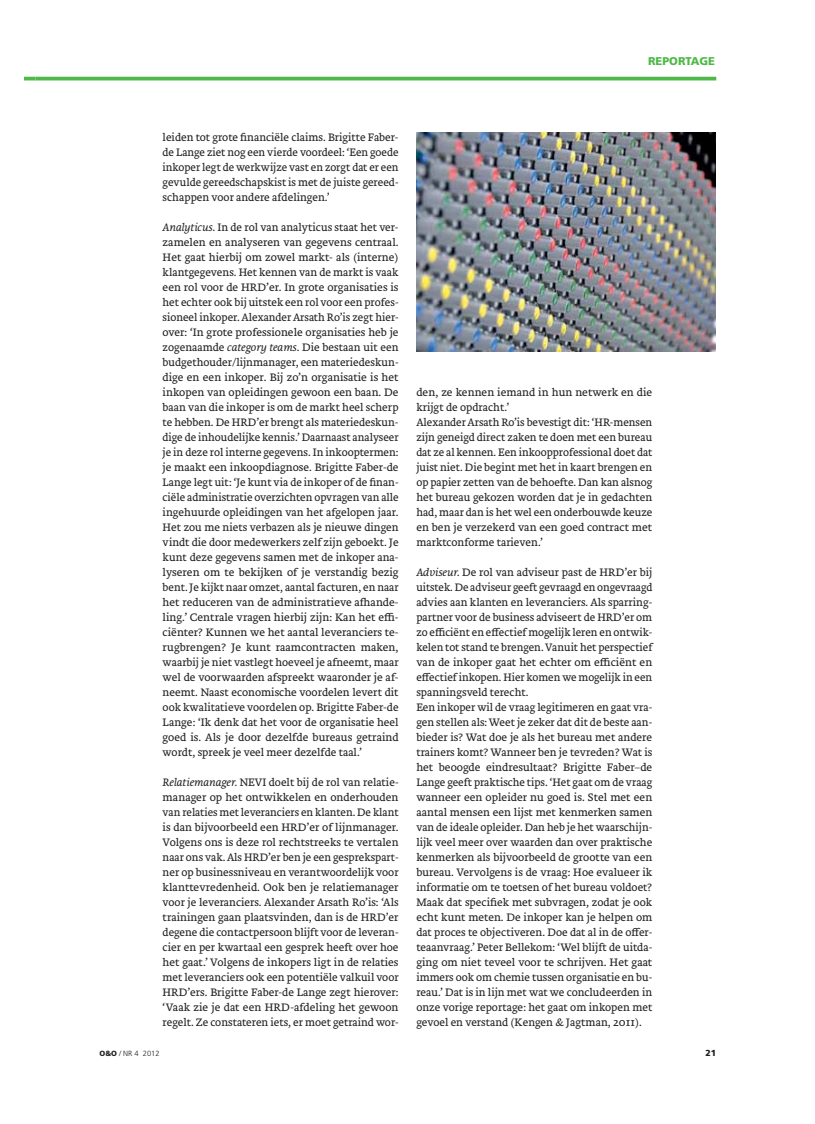
<style>
.page{position:relative;width:815px;height:1124px;background:#fff}
.page>*{position:absolute;margin:0;border:0;box-sizing:border-box;transform-origin:0 0}
.t1{font:300 11.25px/15px "Brioni Text Std";color:#231f20;text-align:justify}
.t2{font:900 11.25px "Frutiger LT Std";color:#50b848}
.t3{font:900 8.75px "Frutiger LT Std";color:#231f20}
.t4{font:300 7.5px "Frutiger LT Std";color:#231f20}
.s1{font-style:italic}
.s2{font-weight:900}
</style>
<div class="page">
<svg style="left:25px;top:77px;width:10px;height:3px"></svg>
<hr style="left:35px;top:77px;width:681px;height:3px;background:#50b848">
<img style="left:416px;top:132px;width:300px;height:219px">
<p class="t2" style="left:648px;top:56px;width:69px">REPORTAGE</p>
<p class="t1" style="left:163px;top:130px;width:238px">leiden tot grote financiële claims. Brigitte Faber&shy;de Lange ziet nog een vierde voordeel: ‘Een goede inkoper legt de werkwijze vast en zorgt dat er een gevulde gereedschapskist is met de juiste gereed&shy;schappen voor andere afdelingen.’</p>
<p class="t1" style="left:163px;top:220px;width:238px"><span class="s1">Analyticus.</span> In de rol van analyticus staat het ver&shy;zamelen en analyseren van gegevens centraal.<br>Het gaat hierbij om zowel markt- als (interne) klantgegevens. Het kennen van de markt is vaak een rol voor de HRD’er. In grote organisaties is het echter ook bij uitstek een rol voor een profes&shy;sioneel inkoper. Alexander Arsath Ro’is zegt hier&shy;over: ‘In grote professionele organisaties heb je zogenaamde <span class="s1">category teams</span>. Die bestaan uit een budgethouder/lijnmanager, een materiedeskun&shy;dige en een inkoper. Bij zo’n organisatie is het inkopen van opleidingen gewoon een baan. De baan van die inkoper is om de markt heel scherp te hebben. De HRD’er brengt als materiedeskun&shy;dige de inhoudelijke kennis.’ Daarnaast analyseer je in deze rol interne gegevens. In inkooptermen: je maakt een inkoopdiagnose. Brigitte Faber-de Lange legt uit: ‘Je kunt via de inkoper of de finan&shy;ciële administratie overzichten opvragen van alle ingehuurde opleidingen van het afgelopen jaar.<br>Het zou me niets verbazen als je nieuwe dingen vindt die door medewerkers zelf zijn geboekt. Je kunt deze gegevens samen met de inkoper ana&shy;lyseren om te bekijken of je verstandig bezig bent. Je kijkt naar omzet, aantal facturen, en naar het reduceren van de administratieve afhande&shy;ling.’ Centrale vragen hierbij zijn: Kan het effi&shy;ciënter? Kunnen we het aantal leveranciers te&shy;rugbrengen? Je kunt raamcontracten maken, waarbij je niet vastlegt hoeveel je afneemt, maar wel de voorwaarden afspreekt waaronder je af&shy;neemt. Naast economische voordelen levert dit ook kwalitatieve voordelen op. Brigitte Faber-de Lange: ‘Ik denk dat het voor de organisatie heel goed is. Als je door dezelfde bureaus getraind wordt, spreek je veel meer dezelfde taal.’</p>
<p class="t1" style="left:163px;top:775px;width:238px"><span class="s1">Relatiemanager.</span> NEVI doelt bij de rol van relatie&shy;manager op het ontwikkelen en onderhouden van relaties met leveranciers en klanten. De klant is dan bijvoorbeeld een HRD’er of lijnmanager.<br>Volgens ons is deze rol rechtstreeks te vertalen naar ons vak. Als HRD’er ben je een gesprekspart&shy;ner op businessniveau en verantwoordelijk voor klanttevredenheid. Ook ben je relatiemanager voor je leveranciers. Alexander Arsath Ro’is: ‘Als trainingen gaan plaatsvinden, dan is de HRD’er degene die contactpersoon blijft voor de leveran&shy;cier en per kwartaal een gesprek heeft over hoe het gaat.’ Volgens de inkopers ligt in de relaties met leveranciers ook een potentiële valkuil voor HRD’ers. Brigitte Faber-de Lange zegt hierover: ‘Vaak zie je dat een HRD-afdeling het gewoon regelt. Ze constateren iets, er moet getraind wor-</p>
<p class="t1" style="left:416px;top:385px;width:238px;text-align:left">den, ze kennen iemand in hun netwerk en die krijgt de opdracht.’<br>Alexander Arsath Ro’is bevestigt dit: ‘HR-mensen zijn geneigd direct zaken te doen met een bureau dat ze al kennen. Een inkoopprofessional doet dat juist niet. Die begint met het in kaart brengen en op papier zetten van de behoefte. Dan kan alsnog het bureau gekozen worden dat je in gedachten had, maar dan is het wel een onderbouwde keuze en ben je verzekerd van een goed contract met marktconforme tarieven.’</p>
<p class="t1" style="left:416px;top:565px;width:238px;text-align:left"><span class="s1">Adviseur.</span> De rol van adviseur past de HRD’er bij uitstek. De adviseur geeft gevraagd en ongevraagd advies aan klanten en leveranciers. Als sparring&shy;partner voor de business adviseert de HRD’er om zo efficiënt en effectief mogelijk leren en ontwik&shy;kelen tot stand te brengen. Vanuit het perspectief van de inkoper gaat het echter om efficiënt en effectief inkopen. Hier komen we mogelijk in een spanningsveld terecht.<br>Een inkoper wil de vraag legitimeren en gaat vra&shy;gen stellen als: Weet je zeker dat dit de beste aan&shy;bieder is? Wat doe je als het bureau met andere trainers komt? Wanneer ben je tevreden? Wat is het beoogde eindresultaat? Brigitte Faber–de Lange geeft praktische tips. ‘Het gaat om de vraag wanneer een opleider nu goed is. Stel met een aantal mensen een lijst met kenmerken samen van de ideale opleider. Dan heb je het waarschijn&shy;lijk veel meer over waarden dan over praktische kenmerken als bijvoorbeeld de grootte van een bureau. Vervolgens is de vraag: Hoe evalueer ik informatie om te toetsen of het bureau voldoet?<br>Maak dat specifiek met subvragen, zodat je ook echt kunt meten. De inkoper kan je helpen om dat proces te objectiveren. Doe dat al in de offer&shy;teaanvraag.’ Peter Bellekom: ‘Wel blijft de uitda&shy;ging om niet teveel voor te schrijven. Het gaat immers ook om chemie tussen organisatie en bu&shy;reau.’ Dat is in lijn met wat we concludeerden in onze vorige reportage: het gaat om inkopen met gevoel en verstand (Kengen &amp; Jagtman, 2011).</p>
<p class="t4" style="left:100px;top:1049px;width:62px"><span class="s2">O&amp;O</span> / NR 4 2012</p>
<p class="t3" style="left:705px;top:1048px;width:12px">21</p>
</div>
